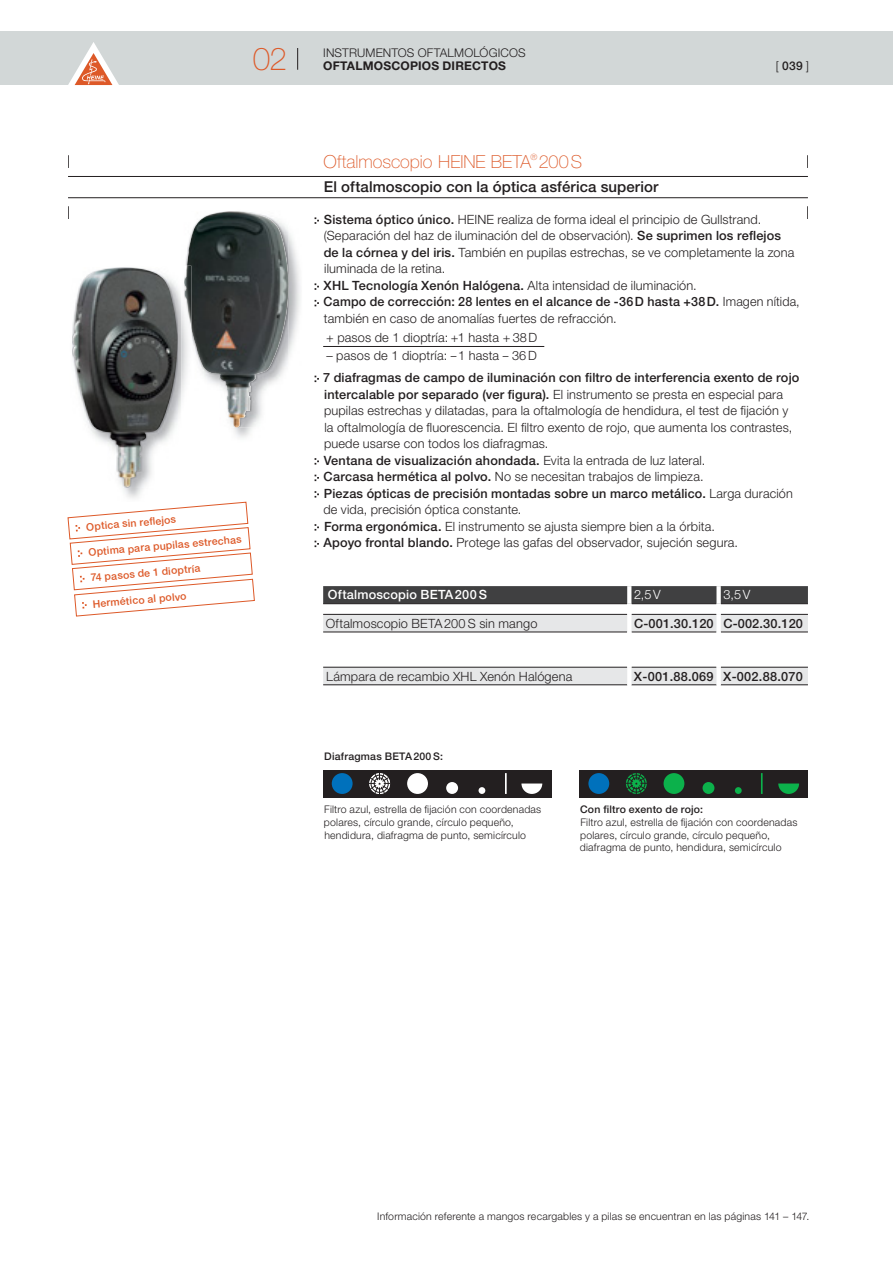
<style>
.page{position:relative;width:893px;height:1263px;background:#fff}
.page>*{position:absolute;margin:0;border:0;box-sizing:border-box;transform-origin:0 0}
.t1{font:100 31.5px "Helvetica Neue LT Std";color:#dd5928}
.t2{font:100 18px "Helvetica Neue LT Std";color:#dd5928}
.t3{font:500 15px "Helvetica Neue LT Std";letter-spacing:.005em;color:#231f20}
.t4{font:300 12.75px/16.5px "Helvetica Neue LT Std";letter-spacing:.015em;color:#231f20}
.t5{font:500 12.75px "Helvetica Neue LT Std";letter-spacing:.015em;color:#231f20}
.t6{font:500 12.75px "Helvetica Neue LT Std";letter-spacing:.015em;color:#fff}
.t7{font:300 12.75px "Helvetica Neue LT Std";color:#fff}
.t8{font:300 12px "Helvetica Neue LT Std";letter-spacing:.015em;color:#231f20}
.t9{font:700 12px "Helvetica Neue LT Std";letter-spacing:.015em;color:#231f20}
.t10{font:500 12px "Helvetica Neue LT Std";color:#231f20}
.t11{font:300 10.5px/12.6px "Helvetica Neue LT Std";letter-spacing:.02em;color:#231f20}
.t12{font:500 10.5px "Helvetica Neue LT Std";color:#dd5928}
.t13{font:500 10.5px "Helvetica Neue LT Std";letter-spacing:.02em;color:#231f20}
.s1{font-weight:300}
.s2{font-weight:500}
</style>
<div class="page">
<div style="left:0;top:32px;width:893px;height:53px;background:#d2d7d7"></div>
<svg style="left:297px;top:48px;width:1px;height:22px"></svg>
<svg style="left:68px;top:42px;width:51px;height:43px"></svg>
<img style="left:233px;top:233px;width:67px;height:205px">
<img style="left:185px;top:211px;width:104px;height:217px">
<img style="left:187px;top:212px;width:63px;height:215px">
<img style="left:123px;top:289px;width:58px;height:209px">
<img style="left:184px;top:329px;width:7px;height:99px">
<img style="left:184px;top:266px;width:7px;height:63px">
<img style="left:72px;top:268px;width:105px;height:219px">
<div style="left:323px;top:770px;width:229px;height:27px;background:#231f20"></div>
<div style="left:332px;top:773px;width:21px;height:21px;background:#0071bc;border-radius:50%"></div>
<div style="left:407px;top:773px;width:21px;height:21px;background:#fff;border-radius:50%"></div>
<div style="left:446px;top:782px;width:12px;height:12px;background:#fff;border-radius:50%"></div>
<div style="left:478px;top:787px;width:7px;height:7px;background:#fff;border-radius:50%"></div>
<hr style="left:505px;top:773px;width:2px;height:21px;background:#fff">
<svg style="left:521px;top:783px;width:21px;height:11px"></svg>
<svg style="left:369px;top:773px;width:21px;height:21px"></svg>
<div style="left:579px;top:770px;width:229px;height:27px;background:#231f20"></div>
<div style="left:588px;top:773px;width:21px;height:21px;background:#0071bc;border-radius:50%"></div>
<div style="left:664px;top:773px;width:20px;height:21px;background:#0cb14b;border-radius:50%"></div>
<div style="left:702px;top:782px;width:12px;height:12px;background:#0cb14b;border-radius:50%"></div>
<div style="left:735px;top:787px;width:7px;height:7px;background:#0cb14b;border-radius:50%"></div>
<hr style="left:761px;top:773px;width:2px;height:21px;background:#0cb14b">
<svg style="left:778px;top:783px;width:21px;height:11px"></svg>
<svg style="left:626px;top:773px;width:21px;height:21px"></svg>
<hr style="left:68px;top:176px;width:740px;height:1px;background:#231f20">
<hr style="left:68px;top:197px;width:740px;height:1px;background:#231f20">
<svg style="left:68px;top:155px;width:1px;height:13px"></svg>
<svg style="left:68px;top:206px;width:1px;height:13px"></svg>
<svg style="left:807px;top:155px;width:1px;height:13px"></svg>
<svg style="left:807px;top:206px;width:1px;height:13px"></svg>
<hr style="left:323px;top:346px;width:221px;height:1px;background:#231f20">
<div style="left:323px;top:586px;width:485px;height:17px;background:#404041"></div>
<svg style="left:323px;top:615px;width:485px;height:69px"></svg>
<hr style="left:323px;top:603px;width:304px;height:1px;background:#231f20">
<hr style="left:631px;top:603px;width:85px;height:1px;background:#231f20">
<hr style="left:721px;top:603px;width:87px;height:1px;background:#231f20">
<hr style="left:323px;top:614px;width:304px;height:1px;background:#231f20">
<hr style="left:631px;top:614px;width:85px;height:1px;background:#231f20">
<hr style="left:721px;top:614px;width:87px;height:1px;background:#231f20">
<hr style="left:323px;top:632px;width:304px;height:1px;background:#231f20">
<hr style="left:631px;top:632px;width:85px;height:1px;background:#231f20">
<hr style="left:721px;top:632px;width:87px;height:1px;background:#231f20">
<hr style="left:323px;top:667px;width:304px;height:1px;background:#231f20">
<hr style="left:631px;top:667px;width:85px;height:1px;background:#231f20">
<hr style="left:721px;top:667px;width:87px;height:1px;background:#231f20">
<svg style="left:627px;top:586px;width:4px;height:18px"></svg>
<hr style="left:627px;top:614px;width:4px;height:18px;background:#fff">
<hr style="left:323px;top:684px;width:304px;height:1px;background:#231f20">
<hr style="left:631px;top:684px;width:85px;height:1px;background:#231f20">
<hr style="left:721px;top:684px;width:87px;height:1px;background:#231f20">
<div style="left:716px;top:586px;width:5px;height:18px;background:#fff"></div>
<hr style="left:627px;top:632px;width:4px;height:18px;background:#fff">
<hr style="left:627px;top:650px;width:4px;height:17px;background:#fff">
<hr style="left:627px;top:667px;width:4px;height:18px;background:#fff">
<div style="left:716px;top:614px;width:5px;height:18px;background:#fff"></div>
<div style="left:716px;top:632px;width:5px;height:18px;background:#fff"></div>
<div style="left:716px;top:650px;width:5px;height:17px;background:#fff"></div>
<div style="left:716px;top:667px;width:5px;height:18px;background:#fff"></div>
<svg style="left:315px;top:217px;width:4px;height:7px"></svg>
<svg style="left:315px;top:283px;width:4px;height:7px"></svg>
<svg style="left:315px;top:300px;width:4px;height:6px"></svg>
<svg style="left:315px;top:376px;width:4px;height:6px"></svg>
<svg style="left:315px;top:458px;width:4px;height:7px"></svg>
<svg style="left:315px;top:475px;width:4px;height:6px"></svg>
<svg style="left:315px;top:491px;width:4px;height:7px"></svg>
<svg style="left:315px;top:524px;width:4px;height:7px"></svg>
<svg style="left:315px;top:541px;width:4px;height:6px"></svg>
<svg style="left:67px;top:501px;width:188px;height:116px"></svg>
<h1 class="t1" style="left:253px;top:47px;width:36px">02</h1>
<p class="t12" style="left:86px;top:523px;width:92px;rotate:-5deg">Optica sin refl ejos</p>
<p class="t12" style="left:88px;top:548px;width:155px;rotate:-5deg">Optima para pupilas estrechas</p>
<p class="t12" style="left:90px;top:574px;width:111px;rotate:-5deg">74 pasos de 1 dioptría</p>
<p class="t12" style="left:93px;top:600px;width:95px;rotate:-5deg">Hermético al polvo</p>
<p class="t8" style="left:323px;top:48px;width:204px">INSTRUMENTOS OFTALMOLÓGICOS</p>
<p class="t9" style="left:323px;top:61px;width:184px">OFTALMOSCOPIOS DIRECTOS</p>
<p class="t10" style="left:776px;top:61px;width:34px"><span class="s1">[</span> 039 <span class="s1">]</span></p>
<h2 class="t2" style="left:324px;top:155px;width:260px">Oftalmoscopio HEINE BETA<sup>®</sup> 200S</h2>
<p class="t3" style="left:324px;top:182px;width:336px">El oftalmoscopio con la óptica asférica superior</p>
<p class="t4" style="left:324px;top:213px;width:478px"><span class="s2">Sistema óptico único.</span> HEINE realiza de forma ideal el principio de Gullstrand. (Separación del haz de iluminación del de observación). <span class="s2">Se suprimen los reflejos<br>de la córnea y del iris.</span> También en pupilas estrechas, se ve completamente la zona iluminada de la retina.<br><span class="s2">XHL Tecnología Xenón Halógena.</span> Alta intensidad de iluminación.<br><span class="s2">Campo de corrección: 28 lentes en el alcance de -36 D hasta +38 D.</span> Imagen nítida, también en caso de anomalías fuertes de refracción.</p>
<p class="t4" style="left:326px;top:331px;width:213px">+ pasos de 1 dioptría: +1 hasta + 38 D</p>
<p class="t4" style="left:326px;top:349px;width:212px">– pasos de 1 dioptría: – 1 hasta – 36 D</p>
<p class="t4" style="left:323px;top:371px;width:478px"><span class="s2">7 diafragmas de campo de iluminación con filtro de interferencia exento de rojo intercalable por separado (ver figura).</span> El instrumento se presta en especial para pupilas estrechas y dilatadas, para la oftalmología de hendidura, el test de fijación y la oftalmología de fluorescencia. El filtro exento de rojo, que aumenta los contrastes, puede usarse con todos los diafragmas.<br><span class="s2">Ventana de visualización ahondada.</span> Evita la entrada de luz lateral.<br><span class="s2">Carcasa hermética al polvo.</span> No se necesitan trabajos de limpieza.<br><span class="s2">Piezas ópticas de precisión montadas sobre un marco metálico.</span> Larga duración de vida, precisión óptica constante.<br><span class="s2">Forma ergonómica.</span> El instrumento se ajusta siempre bien a la órbita.<br><span class="s2">Apoyo frontal blando.</span> Protege las gafas del observador, sujeción segura.</p>
<p class="t6" style="left:328px;top:590px;width:161px">Oftalmoscopio BETA200 S</p>
<p class="t7" style="left:634px;top:590px;width:28px">2,5 V</p>
<p class="t7" style="left:724px;top:590px;width:28px">3,5 V</p>
<p class="t4" style="left:326px;top:616px;width:213px">Oftalmoscopio BETA200 S sin mango</p>
<p class="t5" style="left:634px;top:619px;width:170px">C-001.30.120 C-002.30.120</p>
<p class="t4" style="left:326px;top:669px;width:248px">Lámpara de recambio XHL Xenón Halógena</p>
<p class="t5" style="left:634px;top:671px;width:170px">X-001.88.069 X-002.88.070</p>
<p class="t13" style="left:324px;top:753px;width:120px">Diafragmas BETA 200 S:</p>
<p class="t11" style="left:324px;top:805px;width:219px">Filtro azul, estrella de fijación con coordenadas polares, círculo grande, círculo pequeño, hendidura, diafragma de punto, semicírculo</p>
<p class="t13" style="left:580px;top:806px;width:124px">Con filtro exento de rojo:</p>
<p class="t11" style="left:580px;top:817px;width:219px">Filtro azul, estrella de fijación con coordenadas polares, círculo grande, círculo pequeño, diafragma de punto, hendidura, semicírculo</p>
<p class="t11" style="left:377px;top:1212px;width:434px">Información referente a mangos recargables y a pilas se encuentran en las páginas 141 – 147.</p>
</div>
